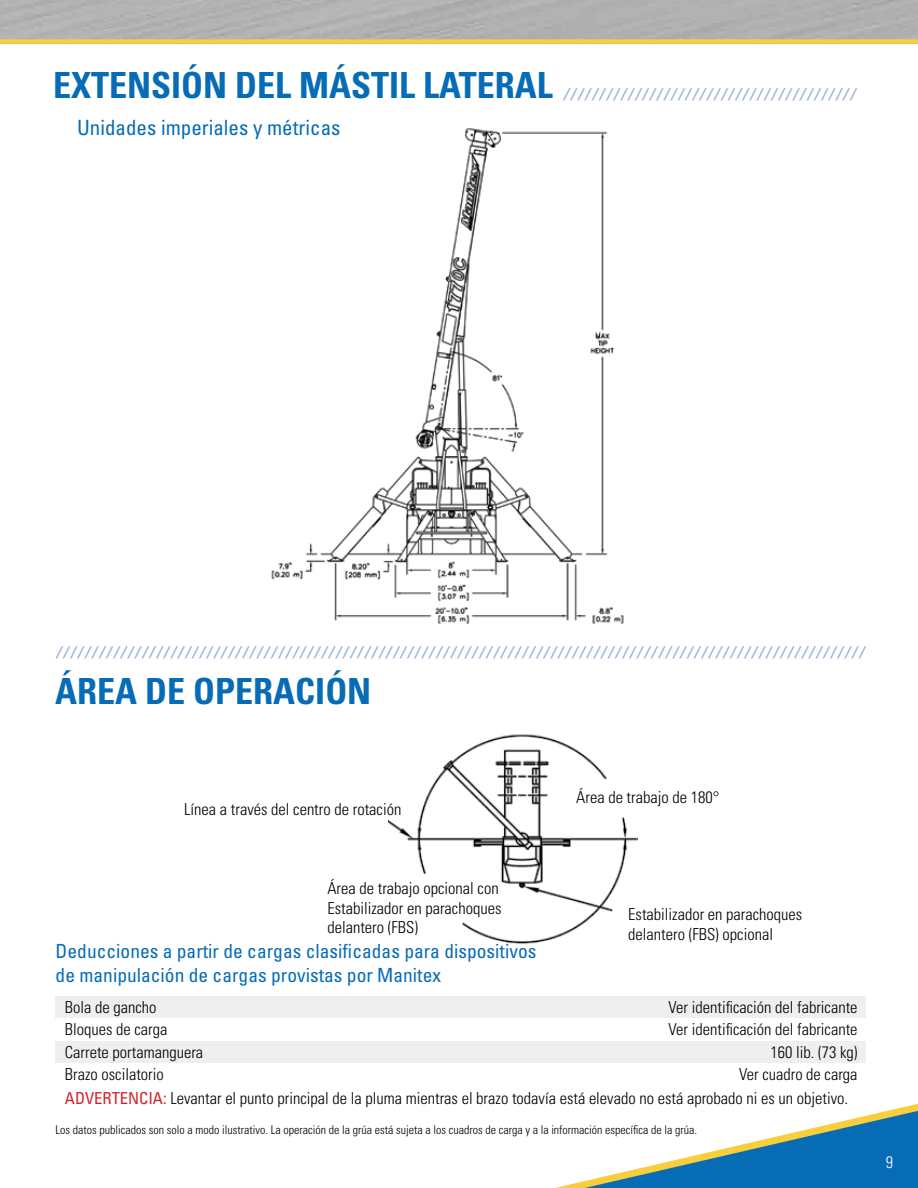
<style>
.page{position:relative;width:918px;height:1188px;background:#fff}
.page>*{position:absolute;margin:0;border:0;box-sizing:border-box;transform-origin:0 0}
.t1{font:700 condensed 36px "Univers LT Std";color:#066cb6}
.t2{font:condensed 21px "Univers";color:#066cb6}
.t3{font:condensed 19.5px/24px "Univers";color:#066cb6}
.t4{font:300 condensed 16.5px/19.5px "Univers";color:#000}
.t5{font:300 condensed 16.5px "Univers LT Std";color:#fff}
.t6{font:italic 700 condensed 15px "Univers";color:#9cb1db}
.t7{font:300 condensed 12px "Univers";color:#000}
.s1{font-weight:400;color:#d2232a}
</style>
<div class="page">
<svg style="left:555px;top:1103px;width:363px;height:85px"></svg>
<div style="left:0;top:39px;width:918px;height:5px;background:#f8ce3d"></div>
<div style="left:55px;top:996px;width:811px;height:21px;background:#f0efef"></div>
<div style="left:55px;top:1042px;width:811px;height:21px;background:#f0efef"></div>
<img style="left:388px;top:734px;width:250px;height:211px">
<img style="left:271px;top:128px;width:353px;height:496px">
<h1 class="t1" style="left:53px;top:63px;width:501px">EXTENSIÓN DEL MÁSTIL LATERAL</h1>
<p class="t2" style="left:77px;top:114px;width:265px">Unidades imperiales y métricas</p>
<p class="t6" style="left:564px;top:84px;width:292px">/////////////////////////////////////////</p>
<p class="t6" style="left:56px;top:642px;width:809px">/////////////////////////////////////////////////////////////////////////////////////////////////////////////////</p>
<h1 class="t1" style="left:55px;top:669px;width:318px">ÁREA DE OPERACIÓN</h1>
<p class="t4" style="left:184px;top:799px;width:219px">Línea a través del centro de rotación</p>
<p class="t4" style="left:327px;top:879px;width:176px">Área de trabajo opcional con<br>Estabilizador en parachoques delantero (FBS)</p>
<p class="t3" style="left:56px;top:939px;width:482px">Deducciones a partir de cargas clasificadas para dispositivos de manipulación de cargas provistas por Manitex</p>
<p class="t4" style="left:576px;top:788px;width:145px">Área de trabajo de 180°</p>
<p class="t4" style="left:628px;top:904px;width:176px">Estabilizador en parachoques delantero (FBS) opcional</p>
<p class="t4" style="left:65px;top:997px;width:93px">Bola de gancho</p>
<p class="t4" style="left:669px;top:997px;width:191px">Ver identificación del fabricante</p>
<p class="t4" style="left:65px;top:1020px;width:104px">Bloques de carga</p>
<p class="t4" style="left:669px;top:1020px;width:191px">Ver identificación del fabricante</p>
<p class="t4" style="left:65px;top:1042px;width:140px">Carrete portamanguera</p>
<p class="t4" style="left:771px;top:1042px;width:89px">160 lib. (73 kg)</p>
<p class="t4" style="left:65px;top:1065px;width:100px">Brazo oscilatorio</p>
<p class="t4" style="left:65px;top:1062px;width:794px;line-height:24px;text-indent:674px">Ver cuadro de carga<br><span class="s1">ADVERTENCIA:</span> Levantar el punto principal de la pluma mientras el brazo todavía está elevado no está aprobado ni es un objetivo.</p>
<p class="t7" style="left:56px;top:1123px;width:643px">Los datos publicados son solo a modo ilustrativo. La operación de la grúa está sujeta a los cuadros de carga y a la información específica de la grúa.</p>
<p class="t5" style="left:886px;top:1152px;width:9px">9</p>
</div>
